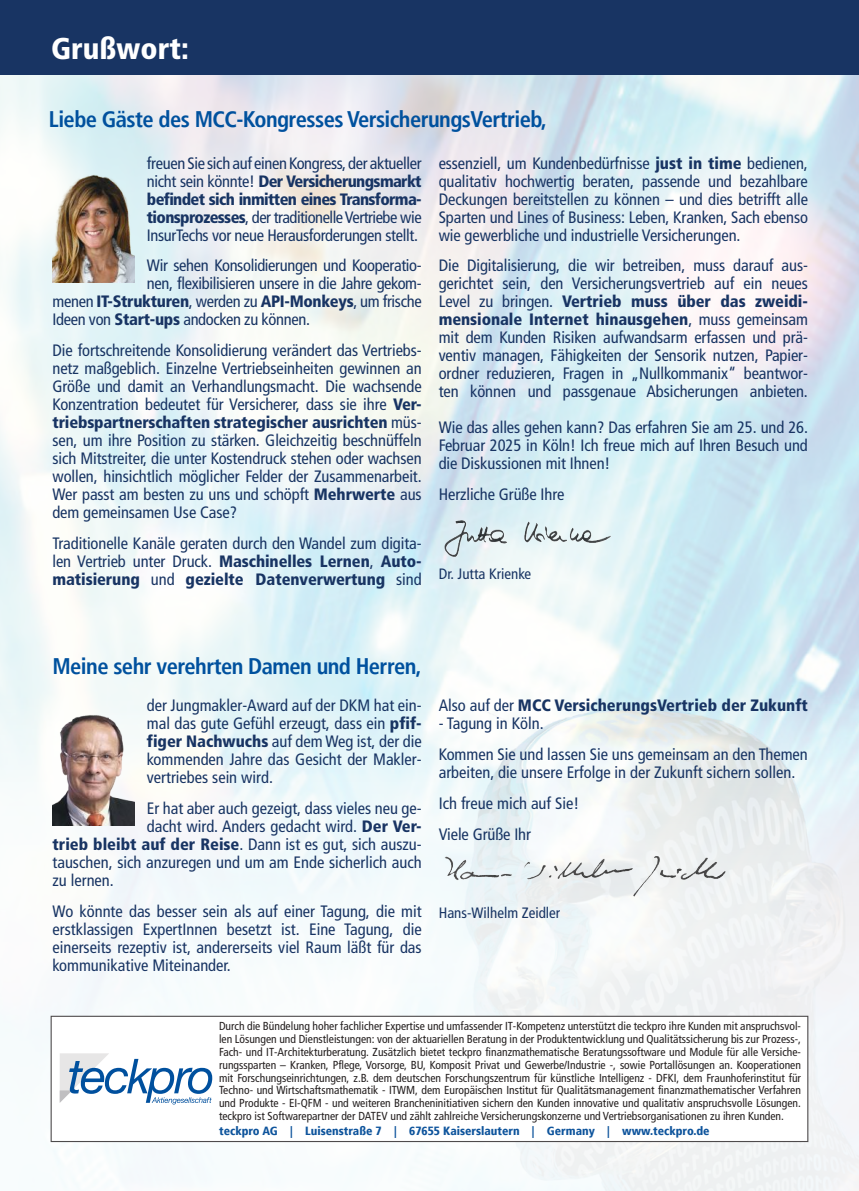
<style>
.page{position:relative;width:859px;height:1191px;background:#fff}
.page>*{position:absolute;margin:0;border:0;box-sizing:border-box;transform-origin:0 0}
.t1{font:900 condensed 30px "Frutiger LT Std";color:#fff}
.t2{font:700 condensed 22.5px "Frutiger LT";letter-spacing:-.025em;color:#00519e}
.t3{font:condensed 16.5px/18px "Frutiger LT";letter-spacing:-.005em;color:#183463;text-align:justify}
.t4{font:900 condensed 16.5px/18px "Frutiger LT Std";letter-spacing:-.005em;color:#183463}
.t5{font:900 condensed 16.5px/18px "Frutiger LT Std";letter-spacing:-.04em;color:#183463}
.t6{font:condensed 15px "Frutiger LT";color:#183463}
.t7{font:900 condensed 11.85px "Frutiger";color:#0e549c}
.t8{font:condensed 11.55px/12.9px "Frutiger LT";color:#241f1f;text-align:justify}
.s1{font-family:"Frutiger LT";font-weight:400}
.s2{font-family:"Frutiger LT Std";font-weight:900}
</style>
<div class="page">
<img style="left:0;top:74px;width:859px;height:621px">
<svg style="left:0;top:695px;width:859px;height:496px;fill:#f3f9fa"></svg>
<div style="left:0;top:0;width:859px;height:74px;background:#183463"></div>
<img style="left:52px;top:168px;width:82px;height:115px">
<img style="left:431px;top:502px;width:190px;height:63px">
<img style="left:439px;top:850px;width:292px;height:53px">
<img style="left:52px;top:712px;width:82px;height:113px">
<div style="left:51px;top:1015px;width:757px;height:127px;background:#fff;border:1px solid #4e4b4c"></div>
<svg style="left:60px;top:1053px;width:152px;height:51px"></svg>
<h1 class="t1" style="left:51px;top:30px;width:139px">Grußwort:</h1>
<h2 class="t2" style="left:49px;top:106px;width:500px">Liebe Gäste des MCC-Kongresses VersicherungsVertrieb,</h2>
<p class="t3" style="left:147px;top:154px;width:276px">freuen Sie sich auf einen Kongress, der aktueller</p>
<p class="t5" style="left:147px;top:172px;width:276px"><span class="s1">nicht sein könnte!</span> Der Versicherungsmarkt befindet sich inmitten eines Transforma-</p>
<p class="t3" style="left:147px;top:208px;width:276px"><span class="s2">tionsprozesses</span>, der traditionelle Vertriebe wie<br>InsurTechs vor neue Herausforderungen stellt.</p>
<p class="t3" style="left:147px;top:257px;width:276px">Wir sehen Konsolidierungen und Kooperatio-</p>
<p class="t3" style="left:147px;top:275px;width:276px">nen, flexibilisieren unsere in die Jahre gekom-</p>
<p class="t3" style="left:52px;top:293px;width:371px">menen <span class="s2">IT-Strukturen</span>, werden zu <span class="s2">API-Monkeys</span>, um frische</p>
<p class="t3" style="left:52px;top:311px;width:259px">Ideen von <span class="s2">Start-ups</span> andocken zu können.</p>
<p class="t3" style="left:52px;top:341px;width:371px">Die fortschreitende Konsolidierung verändert das Vertriebs&shy;netz maßgeblich. Einzelne Vertriebseinheiten gewinnen an Größe und damit an Verhandlungsmacht. Die wachsende Konzentration bedeutet für Versicherer, dass sie ihre <span class="s2">Ver-</span></p>
<p class="t4" style="left:52px;top:413px;width:371px">triebspartnerschaften strategischer ausrichten <span class="s1">müs-</span></p>
<p class="t3" style="left:52px;top:431px;width:371px">sen, um ihre Position zu stärken. Gleichzeitig beschnüffeln sich Mitstreiter, die unter Kostendruck stehen oder wachsen wollen, hinsichtlich möglicher Felder der Zusammenarbeit.<br>Wer passt am besten zu uns und schöpft <span class="s2">Mehrwerte</span> aus dem gemeinsamen Use Case?</p>
<p class="t3" style="left:52px;top:534px;width:371px">Traditionelle Kanäle geraten durch den Wandel zum digita&shy;len Vertrieb unter Druck. <span class="s2">Maschinelles Lernen</span>, <span class="s2">Auto-</span></p>
<p class="t4" style="left:52px;top:570px;width:371px">matisierung <span class="s1">und</span> gezielte Datenverwertung <span class="s1">sind</span></p>
<p class="t3" style="left:439px;top:154px;width:371px">essenziell, um Kundenbedürfnisse <span class="s2">just in time</span> bedienen, qualitativ hochwertig beraten, passende und bezahlbare Deckungen bereitstellen zu können – und dies betrifft alle Sparten und Lines of Business: Leben, Kranken, Sach ebenso wie gewerbliche und industrielle Versicherungen.</p>
<p class="t3" style="left:439px;top:257px;width:371px">Die Digitalisierung, die wir betreiben, muss darauf aus&shy;gerichtet sein, den Versicherungsvertrieb auf ein neues</p>
<p class="t4" style="left:439px;top:292px;width:371px"><span class="s1">Level zu bringen.</span> Vertrieb muss über das zweidi&shy;mensionale Internet hinausgehen<span class="s1">, muss gemeinsam</span></p>
<p class="t3" style="left:439px;top:329px;width:371px">mit dem Kunden Risiken aufwandsarm erfassen und prä&shy;ventiv managen, Fähigkeiten der Sensorik nutzen, Papier&shy;ordner reduzieren, Fragen in „Nullkommanix“ beantwor&shy;ten können und passgenaue Absicherungen anbieten.</p>
<p class="t3" style="left:439px;top:419px;width:371px">Wie das alles gehen kann? Das erfahren Sie am 25. und 26.<br>Februar 2025 in Köln! Ich freue mich auf Ihren Besuch und die Diskussionen mit Ihnen!</p>
<p class="t3" style="left:439px;top:485px;width:127px">Herzliche Grüße Ihre</p>
<p class="t6" style="left:439px;top:565px;width:94px">Dr. Jutta Krienke</p>
<h2 class="t2" style="left:52px;top:653px;width:371px">Meine sehr verehrten Damen und Herren,</h2>
<p class="t3" style="left:147px;top:696px;width:276px">der Jungmakler-Award auf der DKM hat ein&shy;mal das gute Gefühl erzeugt, dass ein <span class="s2">pfif&shy;figer Nachwuchs</span> auf dem Weg ist, der die kommenden Jahre das Gesicht der Makler&shy;vertriebes sein wird.</p>
<p class="t3" style="left:147px;top:799px;width:276px">Er hat aber auch gezeigt, dass vieles neu ge-</p>
<p class="t3" style="left:147px;top:817px;width:276px">dacht wird. Anders gedacht wird. <span class="s2">Der Ver-</span></p>
<p class="t3" style="left:52px;top:835px;width:371px"><span class="s2">trieb bleibt auf der Reise</span>. Dann ist es gut, sich auszu-</p>
<p class="t3" style="left:52px;top:853px;width:371px">tauschen, sich anzuregen und um am Ende sicherlich auch</p>
<p class="t3" style="left:52px;top:871px;width:63px">zu lernen.</p>
<p class="t3" style="left:52px;top:902px;width:371px">Wo könnte das besser sein als auf einer Tagung, die mit erstklassigen ExpertInnen besetzt ist. Eine Tagung, die einerseits rezeptiv ist, andererseits viel Raum läßt für das kommunikative Miteinander.</p>
<p class="t4" style="left:439px;top:696px;width:371px"><span class="s1">Also auf der</span> MCC VersicherungsVertrieb der Zukunft</p>
<p class="t3" style="left:439px;top:708px;width:371px;line-height:30.8px">- Tagung in Köln.<br>Kommen Sie und lassen Sie uns gemeinsam an den Themen</p>
<p class="t3" style="left:439px;top:757px;width:358px;line-height:30.8px;text-align:left">arbeiten, die unsere Erfolge in der Zukunft sichern sollen.<br>Ich freue mich auf Sie!<br>Viele Grüße Ihr</p>
<p class="t6" style="left:439px;top:904px;width:123px">Hans-Wilhelm Zeidler</p>
<p class="t8" style="left:219px;top:1019px;width:584px">Durch die Bündelung hoher fachlicher Expertise und umfassender IT-Kompetenz unterstützt die teckpro ihre Kunden mit anspruchsvol&shy;len Lösungen und Dienstleistungen: von der aktuariellen Beratung in der Produktentwicklung und Qualitätssicherung bis zur Prozess-, Fach- und IT-Architekturberatung. Zusätzlich bietet teckpro finanzmathematische Beratungssoftware und Module für alle Versiche&shy;rungssparten – Kranken, Pflege, Vorsorge, BU, Komposit Privat und Gewerbe/Industrie -, sowie Portallösungen an. Kooperationen mit Forschungseinrichtungen, z.B. dem deutschen Forschungszentrum für künstliche Intelligenz - DFKI, dem Fraunhoferinstitut für Techno- und Wirtschaftsmathematik - ITWM, dem Europäischen Institut für Qualitätsmanagement finanzmathematischer Verfahren und Produkte - EI-QFM - und weiteren Brancheninitiativen sichern den Kunden innovative und qualitativ anspruchsvolle Lösungen. teckpro ist Softwarepartner der DATEV und zählt zahlreiche Versicherungskonzerne und Vertriebsorganisationen zu ihren Kunden.</p>
<p class="t7" style="left:219px;top:1124px;width:492px">teckpro AG | Luisenstraße 7 | 67655 Kaiserslautern | Germany | www.teckpro.de</p>
</div>
